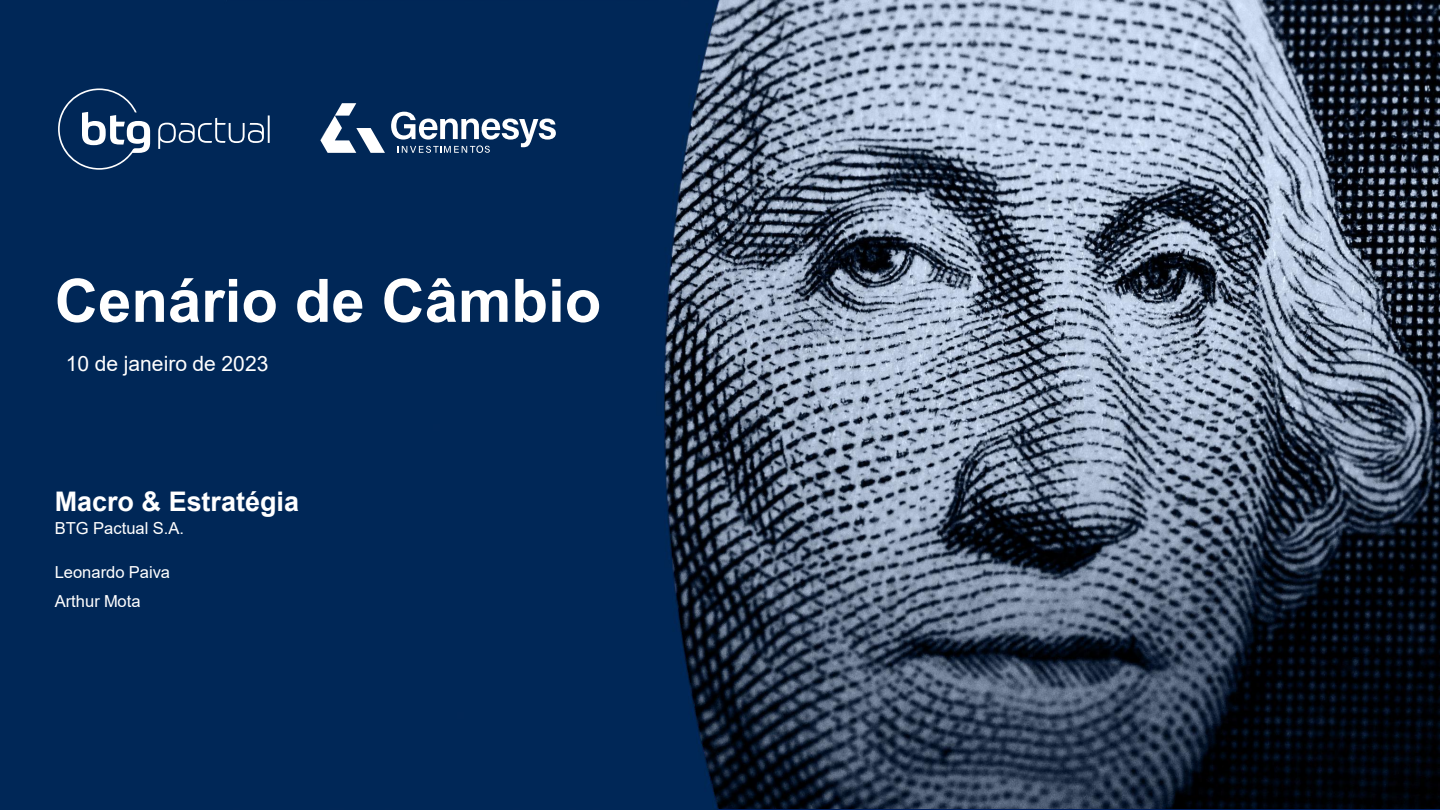
<style>
.page{position:relative;width:1440px;height:810px;background:#fff}
.page>*{position:absolute;margin:0;border:0;box-sizing:border-box;transform-origin:0 0}
.t1{font:700 60px "Arial";color:#fff}
.t2{font:700 27px "Arial";color:#fff}
.t3{font:21px "Arial";color:#fff}
.t4{font:16.5px/28.8px "Arial";color:#fff}
</style>
<div class="page">
<img style="left:726px;top:0;width:714px;height:808px">
<div style="left:0;top:0;width:726px;height:810px;background:#002757"></div>
<svg style="left:58px;top:88px;width:92px;height:82px;background:#304f76"></svg>
<svg style="left:158px;top:115px;width:112px;height:34px;background:#2a4b73"></svg>
<svg style="left:320px;top:103px;width:65px;height:50px"></svg>
<svg style="left:391px;top:112px;width:165px;height:41px"></svg>
<h1 class="t1" style="left:55px;top:258px;width:548px">Cenário de Câmbio</h1>
<p class="t3" style="left:66px;top:349px;width:204px">10 de janeiro de 2023</p>
<h2 class="t2" style="left:55px;top:483px;width:246px">Macro &amp; Estratégia</h2>
<p class="t4" style="left:55px;top:513px;width:131px">BTG Pactual S.A.</p>
<p class="t4" style="left:55px;top:557px;width:117px">Leonardo Paiva<br>Arthur Mota</p>
</div>
